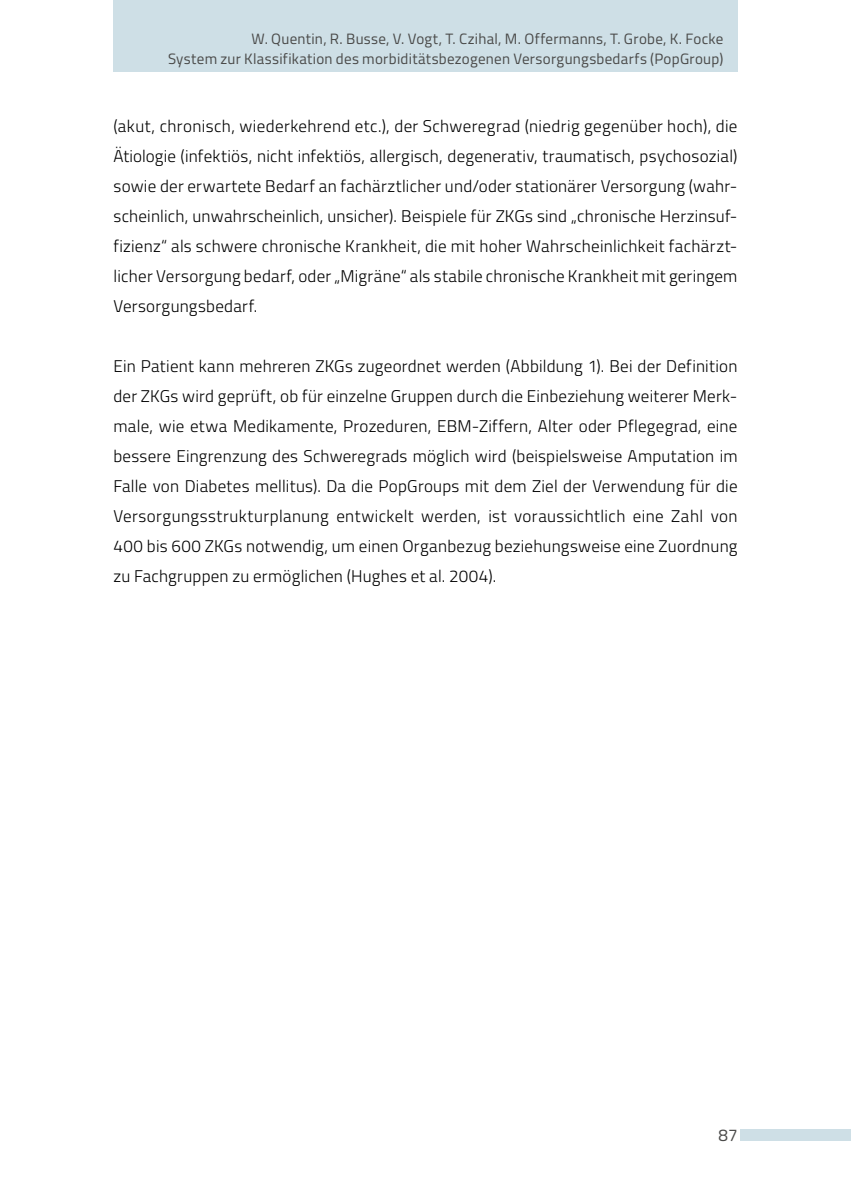
<style>
.page{position:relative;width:851px;height:1191px;background:#fff}
.page>*{position:absolute;margin:0;border:0;box-sizing:border-box;transform-origin:0 0}
.t1{font:300 17px/30px "Titillium";letter-spacing:.015em;color:#000;text-align:justify}
.t2{font:17px "Titillium";color:#4a4a49}
.t3{font:15px/20px "Titillium";letter-spacing:.02em;color:#4a4a49;text-align:right}
</style>
<div class="page">
<div style="left:113px;top:0;width:624px;height:71px;background:#cedfe6"></div>
<div style="left:740px;top:1129px;width:110px;height:11px;background:#cedfe6"></div>
<p class="t3" style="left:168px;top:28px;width:556px">W. Quentin, R. Busse, V. Vogt, T. Czihal, M. Offermanns, T. Grobe, K. Focke<br>System zur Klassifikation des morbiditätsbezogenen Versorgungsbedarfs (PopGroup)</p>
<p class="t1" style="left:113px;top:110px;width:625px">(akut, chronisch, wiederkehrend etc.), der Schweregrad (niedrig gegenüber hoch), die Ätiologie (infektiös, nicht infektiös, allergisch, degenerativ, traumatisch, psychosozial) sowie der erwartete Bedarf an fachärztlicher und/oder stationärer Versorgung (wahr&shy;scheinlich, unwahrscheinlich, unsicher). Beispiele für ZKGs sind „chronische Herzinsuf&shy;fizienz“ als schwere chronische Krankheit, die mit hoher Wahrscheinlichkeit fachärzt&shy;licher Versorgung bedarf, oder „Migräne“ als stabile chronische Krankheit mit geringem Versorgungsbedarf.</p>
<p class="t1" style="left:113px;top:350px;width:625px">Ein Patient kann mehreren ZKGs zugeordnet werden (Abbildung 1). Bei der Definition der ZKGs wird geprüft, ob für einzelne Gruppen durch die Einbeziehung weiterer Merk&shy;male, wie etwa Medikamente, Prozeduren, EBM-Ziffern, Alter oder Pflegegrad, eine bessere Eingrenzung des Schweregrads möglich wird (beispielsweise Amputation im Falle von Diabetes mellitus). Da die PopGroups mit dem Ziel der Verwendung für die Versorgungsstrukturplanung entwickelt werden, ist voraussichtlich eine Zahl von 400 bis 600 ZKGs notwendig, um einen Organbezug beziehungsweise eine Zuordnung zu Fachgruppen zu ermöglichen (Hughes et al. 2004).</p>
<p class="t2" style="left:718px;top:1122px;width:21px">87</p>
</div>
